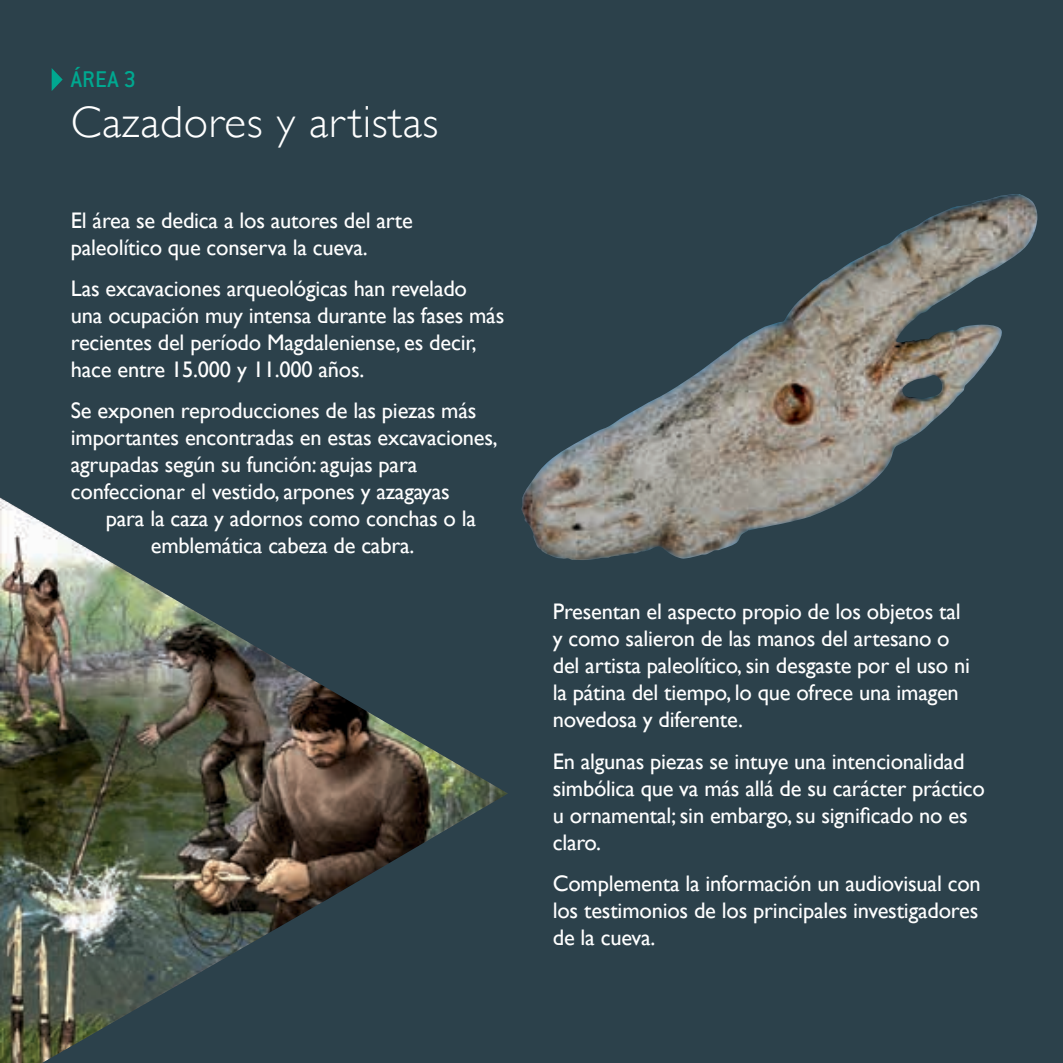
<style>
.page{position:relative;width:1063px;height:1063px;background:#2c414b}
.page>*{position:absolute;margin:0;border:0;box-sizing:border-box;transform-origin:0 0}
.t1{font:300 45px "Gill Sans";letter-spacing:.015em;color:#fff}
.t2{font:500 25px "Conduit ITC";color:#00a890}
.t3{font:22.5px/27px "Gill Sans";letter-spacing:-.01em;color:#fff}
</style>
<div class="page">
<svg style="left:52px;top:68px;width:11px;height:23px"></svg>
<img style="left:521px;top:194px;width:494px;height:366px">
<img style="left:0;top:497px;width:508px;height:566px">
<p class="t2" style="left:71px;top:64px;width:67px">ÁREA 3</p>
<h1 class="t1" style="left:71px;top:87px;width:369px">Cazadores y artistas</h1>
<p class="t3" style="left:71px;top:207px;width:344px">El área se dedica a los autores del arte paleolítico que conserva la cueva.</p>
<p class="t3" style="left:71px;top:275px;width:435px">Las excavaciones arqueológicas han revelado<br>una ocupación muy intensa durante las fases más recientes del período Magdaleniense, es decir, hace entre 15.000 y 11.000 años.</p>
<p class="t3" style="left:71px;top:397px;width:428px">Se exponen reproducciones de las piezas más importantes encontradas en estas excavaciones, agrupadas según su función: agujas para confeccionar el vestido, arpones y azagayas</p>
<p class="t3" style="left:151px;top:505px;width:327px;text-indent:-45px">para la caza y adornos como conchas o la emblemática cabeza de cabra.</p>
<p class="t3" style="left:553px;top:598px;width:419px">Presentan el aspecto propio de los objetos tal y como salieron de las manos del artesano o del artista paleolítico, sin desgaste por el uso ni la pátina del tiempo, lo que ofrece una imagen novedosa y diferente.</p>
<p class="t3" style="left:553px;top:747px;width:434px">En algunas piezas se intuye una intencionalidad simbólica que va más allá de su carácter práctico u ornamental; sin embargo, su significado no es claro.</p>
<p class="t3" style="left:553px;top:869px;width:430px;text-align:justify">Complementa la información un audiovisual con los testimonios de los principales investigadores de la cueva.</p>
</div>
